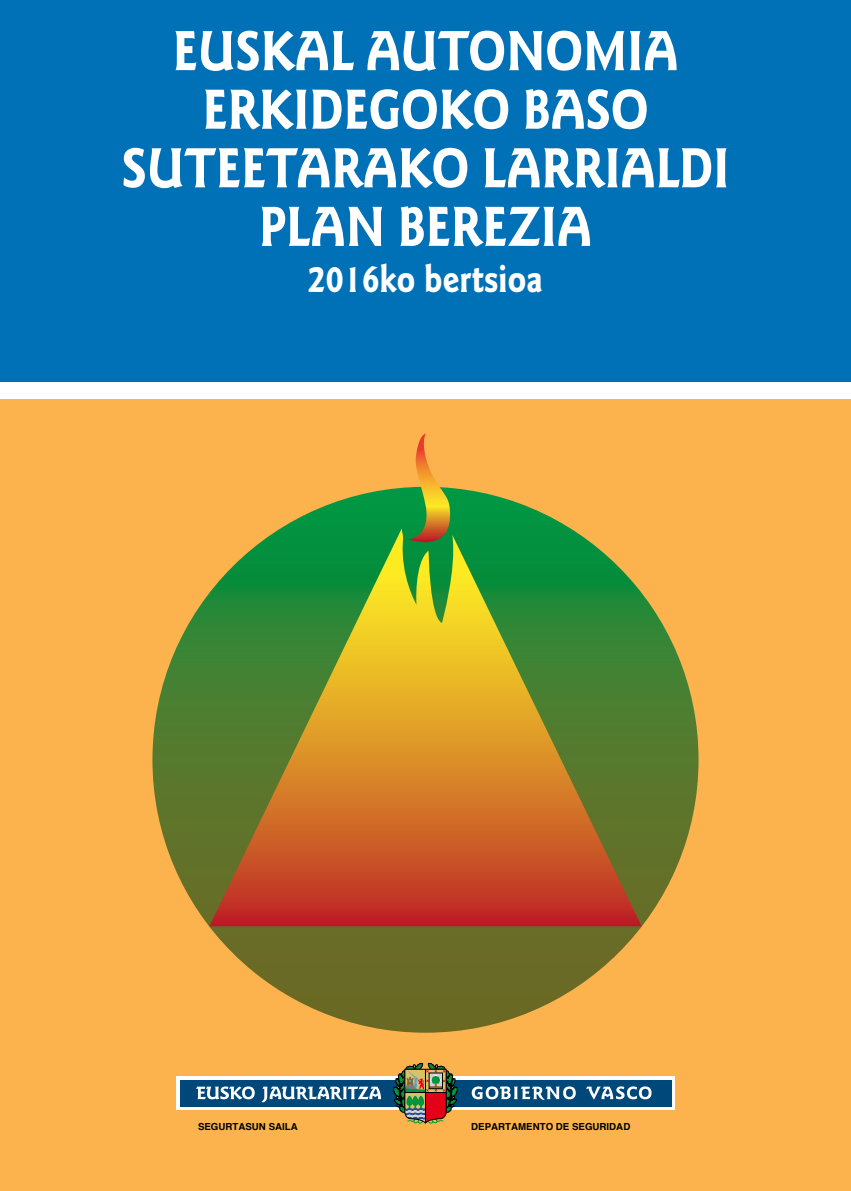
<style>
.page{position:relative;width:851px;height:1191px;background:#fff}
.page>*{position:absolute;margin:0;border:0;box-sizing:border-box;transform-origin:0 0}
.t1{font:700 58.6px/58.6px "Goudy Sans Std";color:#fff;text-align:center;scale:.86 1}
.t2{font:700 40px "Goudy Sans Std";color:#fff;scale:.87 1}
.t3{font:700 9.6px "Helvetica";color:#000}
</style>
<div class="page">
<div style="left:0;top:0;width:850px;height:382px;background:#0071b7"></div>
<div style="left:0;top:399px;width:850px;height:792px;background:#fcb34e"></div>
<svg style="left:176px;top:1076px;width:498px;height:34px;background:#dae4ec"></svg>
<div style="left:179px;top:1079px;width:492px;height:27px;background:#00477a"></div>
<svg style="left:196px;top:1086px;width:59px;height:13px"></svg>
<svg style="left:261px;top:1086px;width:120px;height:16px"></svg>
<svg style="left:471px;top:1086px;width:104px;height:14px"></svg>
<svg style="left:586px;top:1086px;width:65px;height:13px"></svg>
<svg style="left:392px;top:1062px;width:66px;height:62px"></svg>
<svg style="left:152px;top:487px;width:546px;height:545px;background:#57752b"></svg>
<svg style="left:209px;top:528px;width:432px;height:398px;background:#8f7f2d"></svg>
<svg style="left:406px;top:433px;width:44px;height:109px"></svg>
<p class="t1" style="left:122px;top:22px;width:708px">EUSKAL AUTONOMIA<br>ERKIDEGOKO BASO<br>SUTEETARAKO LARRIALDI<br>PLAN BEREZIA</p>
<p class="t2" style="left:308px;top:256px;width:272px">2016ko bertsioa</p>
<p class="t3" style="left:198px;top:1120px;width:101px">SEGURTASUN SAILA</p>
<p class="t3" style="left:471px;top:1120px;width:160px">DEPARTAMENTO DE SEGURIDAD</p>
</div>
